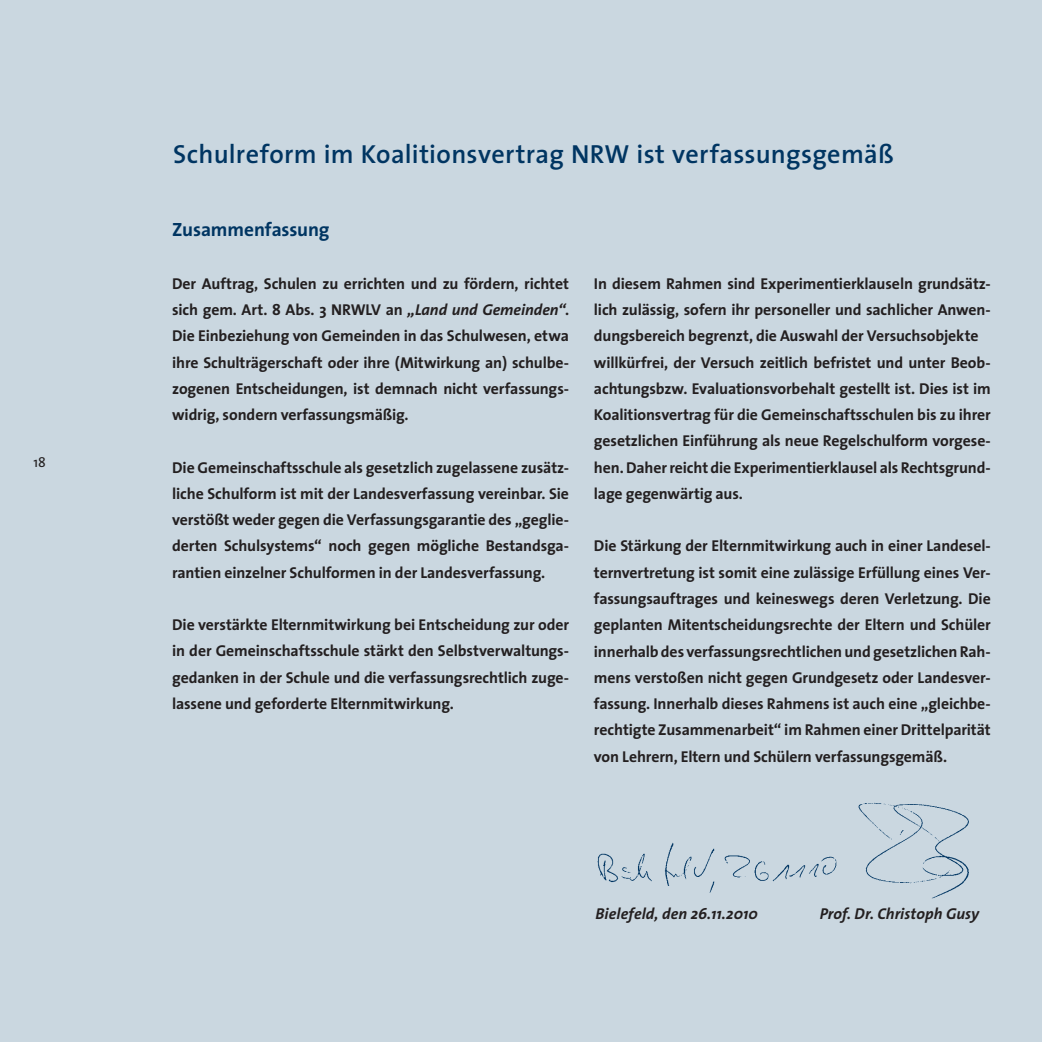
<style>
.page{position:relative;width:1042px;height:1042px;background:#cad7e0}
.page>*{position:absolute;margin:0;border:0;box-sizing:border-box;transform-origin:0 0}
.t1{font:600 26.25px "The Sans";letter-spacing:.01em;color:#003562}
.t2{font:700 19.25px "The Sans";letter-spacing:-.005em;color:#003562}
.t3{font:700 15.75px/26.2px "The Sans";letter-spacing:-.01em;color:#231f20;text-align:justify}
.t4{font:italic 700 15.75px "The Sans";letter-spacing:.005em;color:#231f20}
.t5{font:14px "The Sans";color:#231f20}
.s1{font-style:italic}
</style>
<div class="page">
<img style="left:597px;top:802px;width:372px;height:97px">
<p class="t5" style="left:33px;top:450px;width:14px">18</p>
<h1 class="t1" style="left:173px;top:133px;width:722px">Schulreform im Koalitionsvertrag NRW ist verfassungsgemäß</h1>
<p class="t2" style="left:172px;top:214px;width:159px">Zusammenfassung</p>
<p class="t3" style="left:172px;top:270px;width:398px">Der Auftrag, Schulen zu errichten und zu fördern, richtet sich gem. Art. 8 Abs. 3 NRWLV an <span class="s1">„Land und Gemeinden“</span>.<br>Die Einbeziehung von Gemeinden in das Schulwesen, etwa ihre Schulträgerschaft oder ihre (Mitwirkung an) schulbe&shy;zogenen Entscheidungen, ist demnach nicht verfassungs&shy;widrig, sondern verfassungsmäßig.</p>
<p class="t3" style="left:172px;top:454px;width:398px">Die Gemeinschaftsschule als gesetzlich zugelassene zusätz&shy;liche Schulform ist mit der Landesverfassung vereinbar. Sie verstößt weder gegen die Verfassungsgarantie des „geglie&shy;derten Schulsystems“ noch gegen mögliche Bestandsga&shy;rantien einzelner Schulformen in der Landesverfassung.</p>
<p class="t3" style="left:172px;top:611px;width:398px">Die verstärkte Elternmitwirkung bei Entscheidung zur oder in der Gemeinschaftsschule stärkt den Selbstverwaltungs&shy;gedanken in der Schule und die verfassungsrechtlich zuge&shy;lassene und geforderte Elternmitwirkung.</p>
<p class="t3" style="left:594px;top:270px;width:398px;text-align:left">In diesem Rahmen sind Experimentierklauseln grundsätz&shy;lich zulässig, sofern ihr personeller und sachlicher Anwen&shy;dungsbereich begrenzt, die Auswahl der Versuchsobjekte willkürfrei, der Versuch zeitlich befristet und unter Beob&shy;achtungsbzw. Evaluationsvorbehalt gestellt ist. Dies ist im Koalitionsvertrag für die Gemeinschaftsschulen bis zu ihrer gesetzlichen Einführung als neue Regelschulform vorgese&shy;hen. Daher reicht die Experimentierklausel als Rechtsgrund&shy;lage gegenwärtig aus.</p>
<p class="t3" style="left:594px;top:532px;width:398px">Die Stärkung der Elternmitwirkung auch in einer Landesel&shy;ternvertretung ist somit eine zulässige Erfüllung eines Ver&shy;fassungsauftrages und keineswegs deren Verletzung. Die geplanten Mitentscheidungsrechte der Eltern und Schüler innerhalb des verfassungsrechtlichen und gesetzlichen Rah&shy;mens verstoßen nicht gegen Grundgesetz oder Landesver&shy;fassung. Innerhalb dieses Rahmens ist auch eine „gleichbe&shy;rechtigte Zusammenarbeit“ im Rahmen einer Drittelparität von Lehrern, Eltern und Schülern verfassungsgemäß.</p>
<p class="t4" style="left:595px;top:900px;width:164px">Bielefeld, den 26.11.2010</p>
<p class="t4" style="left:819px;top:900px;width:161px">Prof. Dr. Christoph Gusy</p>
</div>
